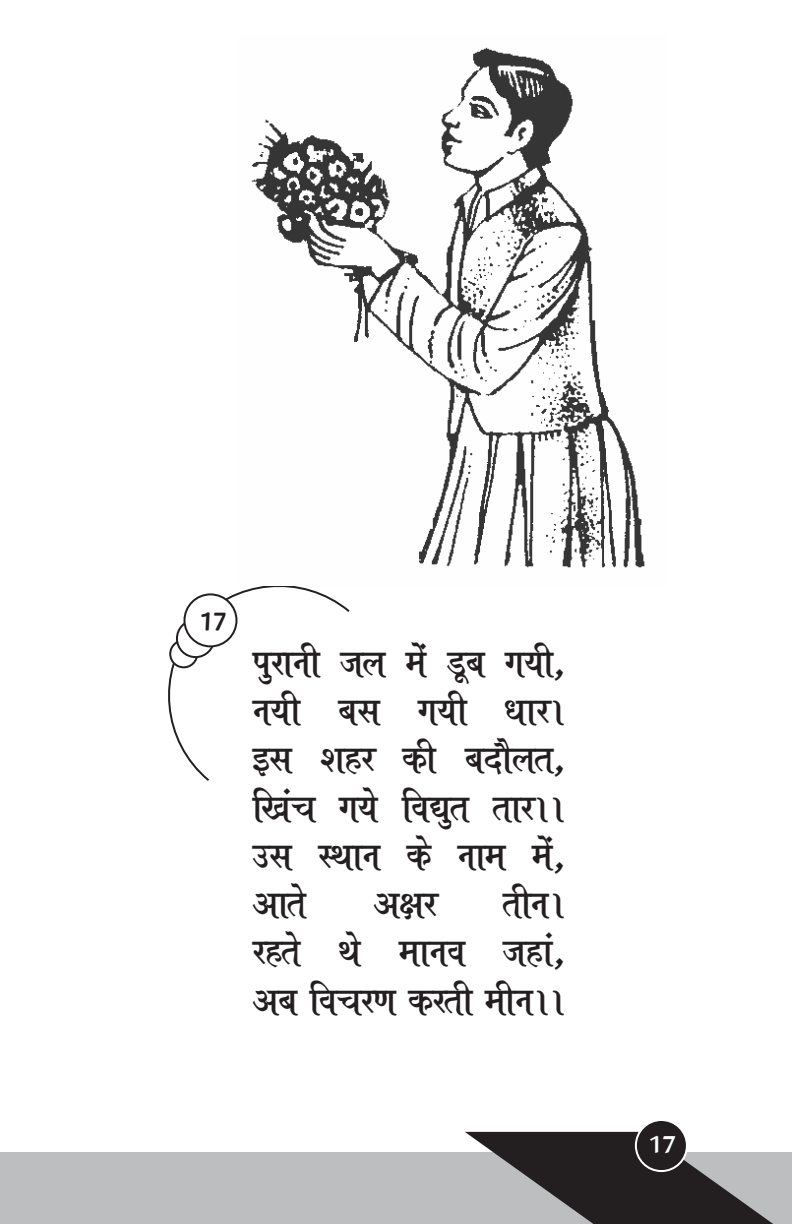
<style>
.page{position:relative;width:792px;height:1224px;background:#fff}
.page>*{position:absolute;margin:0;border:0;box-sizing:border-box;transform-origin:0 0}
.t1{font:700 44px/48.2px "AA Tripti";color:#231f20;text-align:justify}
.t2{font:700 36px "AA Tripti";color:#231f20}
.t3{font:700 32px "AA Text";color:#fff}
</style>
<div class="page">
<svg style="left:168px;top:586px;width:182px;height:195px"></svg>
<svg style="left:169px;top:639px;width:29px;height:29px"></svg>
<svg style="left:176px;top:619px;width:39px;height:39px"></svg>
<div style="left:184px;top:593px;width:53px;height:54px;background:#fff;border:2px solid #231f20;border-radius:50%"></div>
<img style="left:251px;top:47px;width:394px;height:521px">
<div style="left:2px;top:1152px;width:790px;height:72px;background:#bcbec0"></div>
<svg style="left:465px;top:1132px;width:308px;height:92px"></svg>
<div style="left:635px;top:1119px;width:53px;height:53px;background:#231f20;border:2px solid #fff;border-radius:50%"></div>
<hr style="left:0;top:1152px;width:2px;height:72px;background:#bcbec0">
<p class="t2" style="left:200px;top:607px;width:27px">17</p>
<p class="t1" style="left:253px;top:644px;width:313px">iqjkuh ty esa Mwc x;h] u;h cl x;h /kkjA bl 'kgj dh cnkSyr] f[kap x;s fo|qr rkjAA ml LFkku ds uke esa] vkrs</p>
<p class="t1" style="left:253px;top:885px;width:313px;text-indent:250px">rhuA jgrs Fks ekuo tgka] vc fopj.k djrh ehuAA</p>
<p class="t1" style="left:374px;top:885px;width:63px">v{kj</p>
<p class="t3" style="left:648px;top:1123px;width:30px">17</p>
</div>
